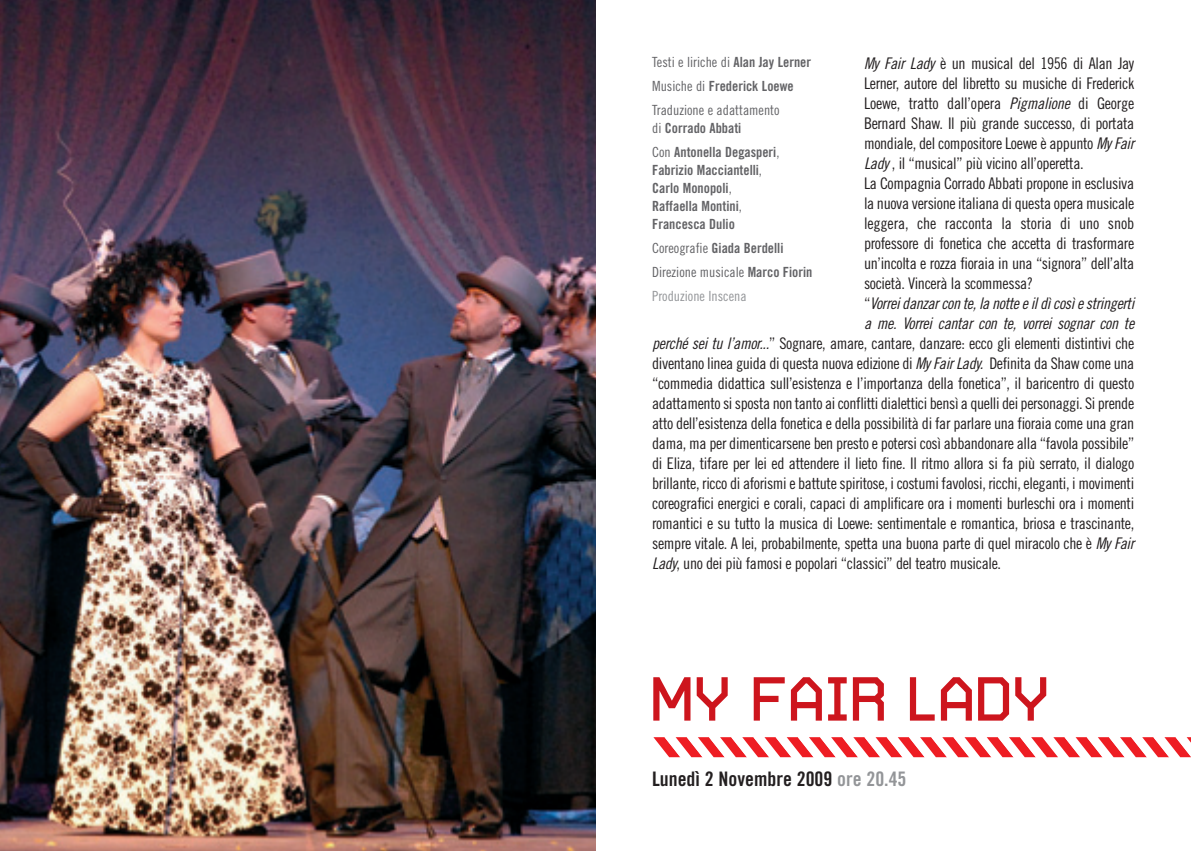
<style>
.page{position:relative;width:1191px;height:851px;background:#fff}
.page>*{position:absolute;margin:0;border:0;box-sizing:border-box;transform-origin:0 0}
.t1{font:62px "Autobahn";color:#cd151d}
.t2{font:20px "Trade Gothic Bold Cond Twenty";color:#231f20}
.t3{font:16px "Trade Gothic Cond Eighteen";letter-spacing:-.02em;color:#231f20}
.t4{font:italic 16px "Trade Gothic Cond Eighteen";color:#231f20}
.t5{font:14px/18px "Trade Gothic Bold Cond Twenty";color:#636366}
.t6{font:14px/24px "Trade Gothic Cond Eighteen";color:#636366}
.s1{font-style:italic}
.s2{font-style:normal}
.s3{font-family:"Trade Gothic Bold Cond Twenty"}
.s4{font-family:"Trade Gothic Cond Eighteen"}
.s5{color:#939598}
</style>
<div class="page">
<svg style="left:653px;top:737px;width:538px;height:20px"></svg>
<img style="left:0;top:0;width:595px;height:850px">
<p class="t3" style="left:864px;top:57px;width:272px"><span class="s1">My Fair Lady</span> è un musical del 1956 di Alan Jay</p>
<p class="t3" style="left:864px;top:77px;width:272px">Lerner, autore del libretto su musiche di Frederick</p>
<p class="t3" style="left:864px;top:97px;width:272px">Loewe, tratto dall’opera <span class="s1">Pigmalione</span> di George</p>
<p class="t3" style="left:864px;top:117px;width:272px">Bernard Shaw. Il più grande successo, di portata</p>
<p class="t3" style="left:864px;top:137px;width:275px">mondiale, del compositore Loewe è appunto <span class="s1">My Fair</span></p>
<p class="t3" style="left:864px;top:157px;width:221px"><span class="s1">Lady</span> , il “musical” più vicino all’operetta.</p>
<p class="t3" style="left:864px;top:177px;width:272px">La Compagnia Corrado Abbati propone in esclusiva</p>
<p class="t3" style="left:864px;top:197px;width:272px">la nuova versione italiana di questa opera musicale</p>
<p class="t3" style="left:864px;top:217px;width:272px">leggera, che racconta la storia di uno snob</p>
<p class="t3" style="left:864px;top:237px;width:272px">professore di fonetica che accetta di trasformare</p>
<p class="t3" style="left:864px;top:257px;width:272px">un’incolta e rozza fioraia in una “signora” dell’alta</p>
<p class="t3" style="left:864px;top:277px;width:171px">società. Vincerà la scommessa?</p>
<p class="t4" style="left:864px;top:297px;width:275px"><span class="s2">“</span> Vorreidanzarcon te,la notteeildìcosìestringerti</p>
<p class="t4" style="left:864px;top:317px;width:275px">a me. Vorrei cantar con te, vorrei sognar con te</p>
<p class="t3" style="left:652px;top:337px;width:483px"><span class="s1">perché sei tu l’amor...</span>” Sognare, amare, cantare, danzare: ecco gli elementi distintivi che</p>
<p class="t3" style="left:652px;top:357px;width:483px">diventano linea guida di questa nuova edizione di <span class="s1">My FairLady.</span> Definita da Shaw come una</p>
<p class="t3" style="left:652px;top:377px;width:483px">“commedia didattica sull’esistenza e l’importanza della fonetica”, il baricentro di questo</p>
<p class="t3" style="left:652px;top:397px;width:483px">adattamento si sposta non tanto ai conflitti dialettici bensì a quelli dei personaggi. Si prende</p>
<p class="t3" style="left:652px;top:417px;width:483px">atto dell’esistenza della fonetica e della possibilità di far parlare una fioraia come una gran</p>
<p class="t3" style="left:652px;top:437px;width:483px">dama, ma per dimenticarsene ben presto e potersi così abbandonare alla “favola possibile”</p>
<p class="t3" style="left:652px;top:457px;width:483px">di Eliza, tifare per lei ed attendere il lieto fine. Il ritmo allora si fa più serrato, il dialogo</p>
<p class="t3" style="left:652px;top:477px;width:483px">brillante, ricco di aforismi e battute spiritose, i costumi favolosi, ricchi, eleganti, i movimenti</p>
<p class="t3" style="left:652px;top:497px;width:483px">coreografici energici e corali, capaci di amplificare ora i momenti burleschi ora i momenti</p>
<p class="t3" style="left:652px;top:517px;width:483px">romantici e su tutto la musica di Loewe: sentimentale e romantica, briosa e trascinante,</p>
<p class="t3" style="left:652px;top:537px;width:487px">sempre vitale. A lei, probabilmente, spetta una buona parte di quel miracolo che è <span class="s1">My Fair</span></p>
<p class="t3" style="left:652px;top:557px;width:350px"><span class="s1">Lady</span>, uno dei più famosi e popolari “classici” del teatro musicale.</p>
<p class="t6" style="left:652px;top:51px;width:160px">Testi e liriche di <span class="s3">Alan Jay Lerner</span></p>
<p class="t5" style="left:652px;top:78px;width:143px"><span class="s4">Musiche di</span> Frederick Loewe</p>
<p class="t6" style="left:652px;top:99px;width:129px">Traduzione e adattamento</p>
<p class="t5" style="left:652px;top:117px;width:129px;line-height:24px"><span class="s4">di</span> Corrado Abbati<br><span class="s4">Con</span> Antonella Degasperi<span class="s4">,</span></p>
<p class="t5" style="left:652px;top:162px;width:111px">Fabrizio Macciantelli<span class="s4">,<br></span>Carlo Monopoli<span class="s4">,<br></span>Raffaella Montini<span class="s4">,<br></span>Francesca Dulio</p>
<p class="t5" style="left:652px;top:240px;width:133px"><span class="s4">Coreografie</span> Giada Berdelli</p>
<p class="t6" style="left:652px;top:261px;width:162px">Direzione musicale <span class="s3">Marco Fiorin<br></span><span class="s5">Produzione Inscena</span></p>
<h1 class="t1" style="left:650px;top:662px;width:401px">MY FAIR LADY</h1>
<p class="t2" style="left:652px;top:771px;width:256px">Lunedì 2 Novembre 2009 <span class="s5">ore 20.45</span></p>
</div>
